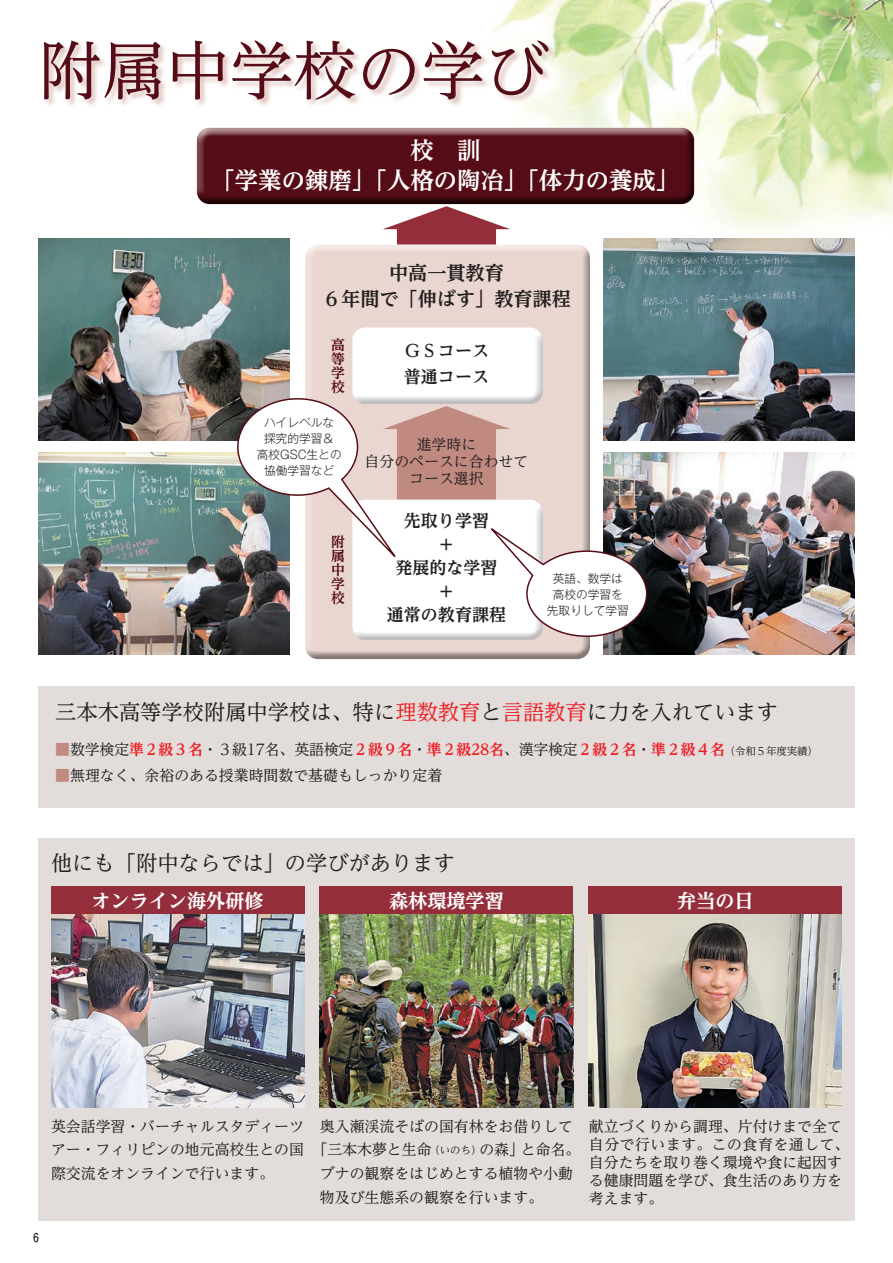
<style>
.page{position:relative;width:893px;height:1263px;background:#fff}
.page>*{position:absolute;margin:0;border:0;box-sizing:border-box;transform-origin:0 0}
.t1{font:63.75px "UD Reimin Pro";color:#550c16}
.t2{font:700 23.4px/29.7px "UD Reimin Pro";color:#fff;text-align:center}
.t3{font:21.3px "UD Reimin Pro";color:#231f20}
.t4{font:700 19.2px/25.5px "UD Reimin Pro";color:#231f20;text-align:center}
.t5{font:700 expanded 19.2px "UD Reimin Pro";color:#fff}
.t6{font:700 16.95px/23.4px "UD Reimin Pro";color:#231f20}
.t7{font:14.85px/18px "UD Reimin Pro";color:#231f20;text-align:center}
.t8{font:700 14.85px "UD Reimin Pro";letter-spacing:-.01em;color:#ee1d23}
.t9{font:700 13.8px/13.8px "UD Reimin Pro";color:#550c16;text-align:justify}
.t10{font:300 11.7px/15.9px "Gothic MB101 Pro";color:#231f20;text-align:center}
.t11{font:11.7px "Hira Kaku Std N W5";color:#231f20}
.s1{color:#ee1d23}
.s2{font-weight:400;color:#c18a81}
.s3{font-weight:400;color:#231f20}
.s4{font-weight:400;font-size:10.35px;color:#231f20}
.s5{color:#c18a81}
.s6{font-size:10.35px}
</style>
<div class="page">
<img style="left:491px;top:0;width:402px;height:364px">
<div style="left:38px;top:687px;width:817px;height:121px;background:#e2ddda"></div>
<div style="left:195px;top:125px;width:501px;height:72px;background:#fff;opacity:.75"></div>
<div style="left:195px;top:130px;width:501px;height:75px;background:#231f20;opacity:.75"></div>
<div style="left:304px;top:247px;width:288px;height:413px;background:#231f20;opacity:.5"></div>
<svg style="left:383px;top:206px;width:127px;height:38px"></svg>
<div style="left:352px;top:326px;width:193px;height:70px;background:#fff;opacity:.75"></div>
<div style="left:352px;top:330px;width:193px;height:75px;background:#fff"></div>
<div style="left:38px;top:838px;width:817px;height:382px;background:#e2ddda"></div>
<img style="left:51px;top:914px;width:253px;height:194px">
<img style="left:38px;top:238px;width:251px;height:202px">
<img style="left:38px;top:453px;width:251px;height:202px">
<img style="left:589px;top:914px;width:253px;height:194px">
<img style="left:320px;top:914px;width:253px;height:194px">
<img style="left:604px;top:238px;width:251px;height:202px">
<img style="left:604px;top:453px;width:251px;height:202px">
<svg style="left:236px;top:397px;width:412px;height:241px"></svg>
<div style="left:44px;top:40px;width:513px;height:68px;background:#c18a81;opacity:.5"></div>
<div style="left:51px;top:887px;width:253px;height:27px;background:#952e3b"></div>
<div style="left:320px;top:887px;width:253px;height:27px;background:#952e3b"></div>
<div style="left:589px;top:887px;width:253px;height:27px;background:#952e3b"></div>
<h1 class="t1" style="left:38px;top:18px;width:512px">附属中学校の学び</h1>
<h2 class="t2" style="left:212px;top:135px;width:469px">校　訓<br>「学業の錬磨」「人格の陶冶」「体力の養成」</h2>
<p class="t4" style="left:322px;top:260px;width:250px">中高一貫教育<br>６年間で「伸ばす」教育課程</p>
<p class="t6" style="left:404px;top:337px;width:87px;line-height:26.5px">ＧＳコース普通コース</p>
<p class="t9" style="left:331px;top:338px;width:15px">高等学校</p>
<p class="t10" style="left:257px;top:413px;width:86px">ハイレベルな<br>探究的学習＆<br>高校GSC生との協働学習など</p>
<p class="t9" style="left:331px;top:535px;width:15px">附属中学校</p>
<p class="t7" style="left:365px;top:435px;width:165px;line-height:17px">進学時に<br>自分のペースに合わせてコース選択</p>
<p class="t6" style="left:387px;top:509px;width:121px;text-align:center">先取り学習<br>＋<br>発展的な学習＋<br>通常の教育課程</p>
<p class="t10" style="left:547px;top:569px;width:83px">英語、数学は高校の学習を先取りして学習</p>
<h3 class="t3" style="left:55px;top:695px;width:724px">三本木高等学校附属中学校は、特に<span class="s1">理数教育</span>と<span class="s1">言語教育</span>に力を入れています</h3>
<p class="t8" style="left:55px;top:737px;width:764px"><span class="s2">■</span><span class="s3">数学検定</span>準２級３名<span class="s3">・３級17名、英語検定</span>２級９名<span class="s3">・</span>準２級28名<span class="s3">、漢字検定</span>２級２名<span class="s3">・</span>準２級４名<span class="s4">（令和５年度実績）</span></p>
<p class="t7" style="left:55px;top:766px;width:388px"><span class="s5">■</span>無理なく、余裕のある授業時間数で基礎もしっかり定着</p>
<h3 class="t3" style="left:51px;top:846px;width:405px">他にも「附中ならでは」の学びがあります</h3>
<p class="t5" style="left:91px;top:885px;width:174px">オンライン海外研修</p>
<p class="t5" style="left:389px;top:885px;width:116px">森林環境学習</p>
<p class="t5" style="left:677px;top:885px;width:78px">弁当の日</p>
<p class="t11" style="left:33px;top:1228px;width:7px">6</p>
<p class="t7" style="left:51px;top:1113px;width:254px;line-height:23.9px;text-align:justify">英会話学習・バーチャルスタディーツアー・フィリピンの地元高校生との国際交流をオンラインで行います。</p>
<p class="t7" style="left:320px;top:1116px;width:254px">奥入瀬渓流そばの国有林をお借りして</p>
<p class="t7" style="left:313px;top:1140px;width:269px">「三本木夢と生命<span class="s6">（いのち）</span>の森」と命名。</p>
<p class="t7" style="left:320px;top:1164px;width:254px">ブナの観察をはじめとする植物や小動</p>
<p class="t7" style="left:320px;top:1188px;width:225px">物及び生態系の観察を行います。</p>
<p class="t7" style="left:589px;top:1116px;width:262px;text-align:left">献立づくりから調理、片付けまで全て自分で行います。この食育を通して、自分たちを取り巻く環境や食に起因する健康問題を学び、食生活のあり方を考えます。</p>
</div>
